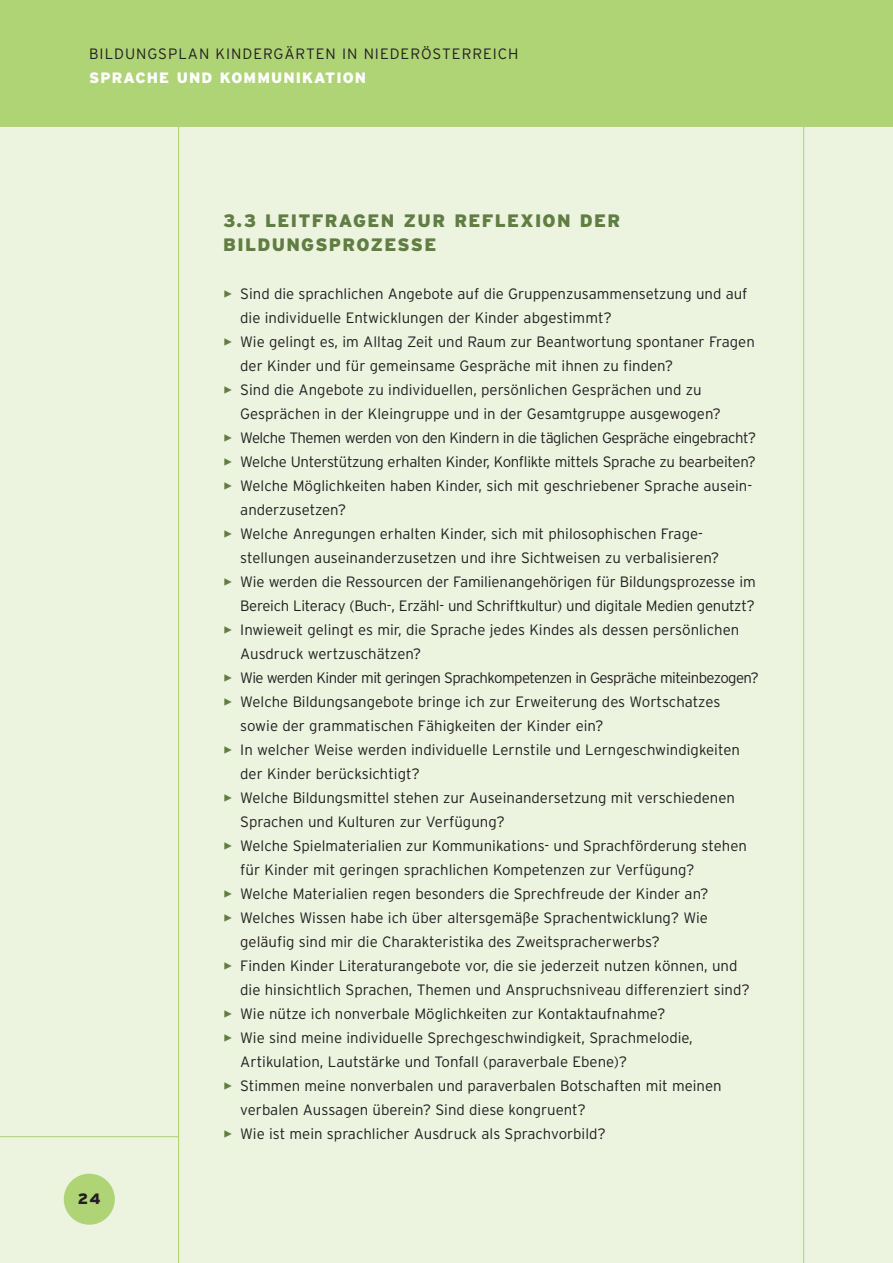
<style>
.page{position:relative;width:893px;height:1263px;background:#fff}
.page>*{position:absolute;margin:0;border:0;box-sizing:border-box;transform-origin:0 0}
.t1{font:900 18px/24px "Interstate";letter-spacing:.07em;color:#617d43}
.t2{font:300 15px/24px "Interstate";color:#231f20}
.t3{font:300 15px/24px "Interstate";letter-spacing:-.02em;color:#231f20;text-align:right}
.t4{font:300 15px "Interstate";letter-spacing:-.04em;color:#231f20}
.t5{font:300 15px "Interstate";letter-spacing:-.03em;color:#231f20}
.t6{font:300 15px "Interstate";letter-spacing:.065em;color:#231f20}
.t7{font:900 15px "Interstate";letter-spacing:.07em;color:#fff}
.t8{font:900 15px "Interstate";color:#231f20}
.s1{color:#617d43}
</style>
<div class="page">
<div style="left:0;top:126px;width:893px;height:1137px;background:#ecf4e0"></div>
<div style="left:0;top:0;width:893px;height:126px;background:#aed475"></div>
<hr style="left:803px;top:126px;width:1px;height:1137px;background:#aed475">
<div style="left:64px;top:1174px;width:51px;height:51px;background:#aed475;border-radius:50%"></div>
<hr style="left:0;top:1136px;width:179px;height:1px;background:#aed475">
<hr style="left:178px;top:126px;width:1px;height:1137px;background:#aed475">
<p class="t6" style="left:89px;top:45px;width:431px">BILDUNGSPLAN KINDERGÄRTEN IN NIEDERÖSTERREICH</p>
<p class="t7" style="left:89px;top:69px;width:278px">SPRACHE UND KOMMUNIKATION</p>
<p class="t8" style="left:78px;top:1190px;width:24px">24</p>
<p class="t1" style="left:223px;top:209px;width:399px">3.3 LEITFRAGEN ZUR REFLEXION DER<br>BILDUNGSPROZESSE</p>
<p class="t2" style="left:240px;top:282px;width:509px;text-indent:-17px"><span class="s1">✓</span> Sind die sprachlichen Angebote auf die Gruppenzusammensetzung und auf die individuelle Entwicklungen der Kinder abgestimmt?</p>
<p class="t2" style="left:240px;top:330px;width:516px;text-indent:-17px"><span class="s1">✓</span> Wie gelingt es, im Alltag Zeit und Raum zur Beantwortung spontaner Fragen der Kinder und für gemeinsame Gespräche mit ihnen zu finden?</p>
<p class="t2" style="left:240px;top:378px;width:482px;text-indent:-17px"><span class="s1">✓</span> Sind die Angebote zu individuellen, persönlichen Gesprächen und zu<br>Gesprächen in der Kleingruppe und in der Gesamtgruppe ausgewogen?</p>
<p class="t5" style="left:223px;top:429px;width:534px"><span class="s1">✓</span> Welche Themen werden von den Kindern in die täglichen Gespräche eingebracht?</p>
<p class="t3" style="left:223px;top:450px;width:534px"><span class="s1">✓</span> Welche Unterstützung erhalten Kinder, Konflikte mittels Sprache zu bearbeiten?</p>
<p class="t2" style="left:240px;top:474px;width:513px;text-indent:-17px"><span class="s1">✓</span> Welche Möglichkeiten haben Kinder, sich mit geschriebener Sprache ausein&shy;anderzusetzen?</p>
<p class="t2" style="left:240px;top:522px;width:481px;text-indent:-17px"><span class="s1">✓</span> Welche Anregungen erhalten Kinder, sich mit philosophischen Frage&shy;stellungen auseinanderzusetzen und ihre Sichtweisen zu verbalisieren?</p>
<p class="t3" style="left:223px;top:570px;width:534px"><span class="s1">✓</span> Wie werden die Ressourcen der Familienangehörigen für Bildungsprozesse im<br>Bereich Literacy (Buch-, Erzähl- und Schriftkultur) und digitale Medien genutzt?</p>
<p class="t2" style="left:240px;top:618px;width:500px;text-indent:-17px"><span class="s1">✓</span> Inwieweit gelingt es mir, die Sprache jedes Kindes als dessen persönlichen<br>Ausdruck wertzuschätzen?</p>
<p class="t4" style="left:223px;top:669px;width:537px"><span class="s1">✓</span> Wie werden Kinder mit geringen Sprachkompetenzen in Gespräche miteinbezogen?</p>
<p class="t2" style="left:240px;top:690px;width:482px;text-indent:-17px"><span class="s1">✓</span> Welche Bildungsangebote bringe ich zur Erweiterung des Wortschatzes sowie der grammatischen Fähigkeiten der Kinder ein?</p>
<p class="t2" style="left:240px;top:738px;width:501px;text-indent:-17px"><span class="s1">✓</span> In welcher Weise werden individuelle Lernstile und Lerngeschwindigkeiten der Kinder berücksichtigt?</p>
<p class="t2" style="left:240px;top:786px;width:496px;text-indent:-17px"><span class="s1">✓</span> Welche Bildungsmittel stehen zur Auseinandersetzung mit verschiedenen<br>Sprachen und Kulturen zur Verfügung?</p>
<p class="t2" style="left:240px;top:834px;width:508px;text-indent:-17px"><span class="s1">✓</span> Welche Spielmaterialien zur Kommunikations- und Sprachförderung stehen für Kinder mit geringen sprachlichen Kompetenzen zur Verfügung?</p>
<p class="t2" style="left:223px;top:882px;width:487px"><span class="s1">✓</span> Welche Materialien regen besonders die Sprechfreude der Kinder an?</p>
<p class="t2" style="left:240px;top:906px;width:469px;text-indent:-17px"><span class="s1">✓</span> Welches Wissen habe ich über altersgemäße Sprachentwicklung? Wie geläufig sind mir die Charakteristika des Zweitspracherwerbs?</p>
<p class="t2" style="left:240px;top:954px;width:511px;text-indent:-17px"><span class="s1">✓</span> Finden Kinder Literaturangebote vor, die sie jederzeit nutzen können, und die hinsichtlich Sprachen, Themen und Anspruchsniveau differenziert sind?</p>
<p class="t2" style="left:223px;top:1002px;width:444px"><span class="s1">✓</span> Wie nütze ich nonverbale Möglichkeiten zur Kontaktaufnahme?</p>
<p class="t2" style="left:240px;top:1026px;width:454px;text-indent:-17px"><span class="s1">✓</span> Wie sind meine individuelle Sprechgeschwindigkeit, Sprachmelodie,<br>Artikulation, Lautstärke und Tonfall (paraverbale Ebene)?</p>
<p class="t2" style="left:240px;top:1074px;width:483px;text-indent:-17px"><span class="s1">✓</span> Stimmen meine nonverbalen und paraverbalen Botschaften mit meinen verbalen Aussagen überein? Sind diese kongruent?</p>
<p class="t2" style="left:223px;top:1122px;width:384px"><span class="s1">✓</span> Wie ist mein sprachlicher Ausdruck als Sprachvorbild?</p>
</div>
